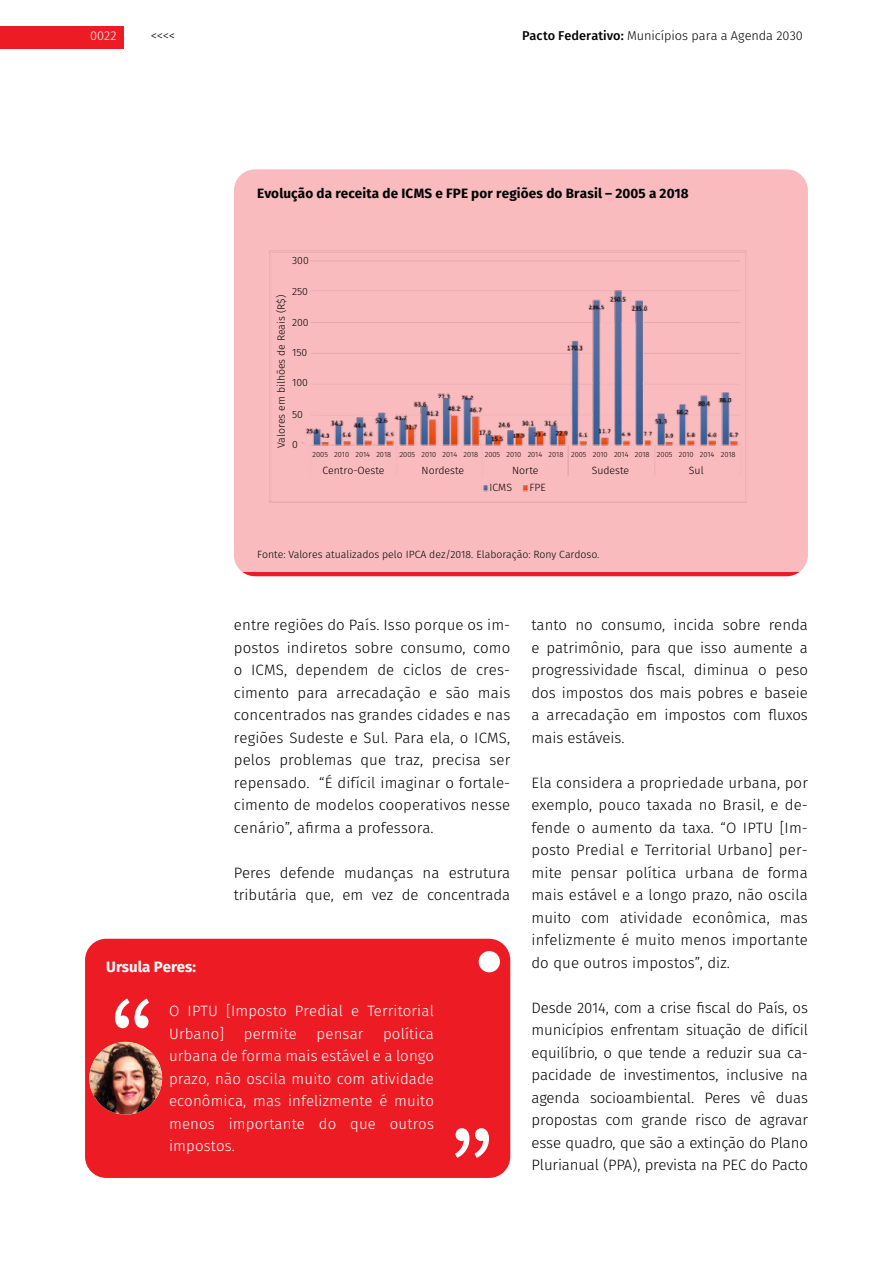
<style>
.page{position:relative;width:893px;height:1263px;background:#fff}
.page>*{position:absolute;margin:0;border:0;box-sizing:border-box;transform-origin:0 0}
.t1{font:300 15px/22.5px "Fira Sans";color:#000;text-align:justify}
.t2{font:300 15px/22.5px "Fira Sans";letter-spacing:.01em;color:#fff}
.t3{font:700 15px "Fira Sans";color:#fff}
.Headline_27_31_Left{font:700 13.5px "Fira Sans";letter-spacing:.01em;color:#000}
.t4{font:300 12.75px "Fira Sans";color:#000}
.t5{font:300 12.75px "Fira Sans";color:#fff}
.t6{font:300 10.5px "Fira Sans";color:#000}
.t7{font:300 7.5px "Fira Sans";color:#000}
.s1{font-weight:500}
</style>
<div class="page">
<div style="left:0;top:26px;width:124px;height:23px;background:#ed1c24"></div>
<div style="left:85px;top:939px;width:425px;height:239px;background:#ed1c24;border-radius:21px"></div>
<svg style="left:115px;top:998px;width:34px;height:30px"></svg>
<svg style="left:455px;top:1128px;width:34px;height:30px"></svg>
<div style="left:479px;top:951px;width:21px;height:21px;background:#fff;border-radius:50%"></div>
<img style="left:89px;top:1042px;width:73px;height:73px;border-radius:36px">
<div style="left:234px;top:169px;width:574px;height:407px;background:#f9bbbd;border-radius:21px"></div>
<hr style="left:242px;top:572px;width:557px;height:4px;background:#ed1c24">
<img style="left:269px;top:250px;width:478px;height:253px">
<p class="t5" style="left:90px;top:26px;width:28px">0022</p>
<p class="t4" style="left:151px;top:26px;width:26px">&lt;&lt;&lt;&lt;</p>
<p class="t4" style="left:522px;top:26px;width:282px"><span class="s1">Pacto Federativo:</span> Municípios para a Agenda 2030</p>
<p class="Headline_27_31_Left" style="left:257px;top:184px;width:433px">Evolução da receita de ICMS e FPE por regiões do Brasil – 2005 a 2018</p>
<p class="t6" style="left:292px;top:252px;width:18px">300</p>
<p class="t6" style="left:292px;top:284px;width:17px">250</p>
<p class="t6" style="left:292px;top:315px;width:18px">200</p>
<p class="t6" style="left:292px;top:345px;width:17px">150</p>
<p class="t6" style="left:292px;top:375px;width:17px">100</p>
<p class="t6" style="left:292px;top:406px;width:12px">50</p>
<p class="t6" style="left:274px;top:448px;width:155px;rotate:-90deg">Valores em bilhões de Reais (R$)</p>
<p class="t6" style="left:292px;top:437px;width:7px">0</p>
<p class="t7" style="left:313px;top:449px;width:80px">2005 2010 2014 2018</p>
<p class="t7" style="left:400px;top:449px;width:80px">2005 2010 2014 2018</p>
<p class="t7" style="left:485px;top:449px;width:80px">2005 2010 2014 2018</p>
<p class="t7" style="left:571px;top:449px;width:80px">2005 2010 2014 2018</p>
<p class="t7" style="left:657px;top:449px;width:80px">2005 2010 2014 2018</p>
<p class="t6" style="left:322px;top:463px;width:63px">Centro-Oeste</p>
<p class="t6" style="left:422px;top:463px;width:44px">Nordeste</p>
<p class="t6" style="left:512px;top:463px;width:28px">Norte</p>
<p class="t6" style="left:592px;top:463px;width:39px">Sudeste</p>
<p class="t6" style="left:689px;top:463px;width:16px">Sul</p>
<p class="t6" style="left:489px;top:480px;width:24px">ICMS</p>
<p class="t6" style="left:530px;top:480px;width:18px">FPE</p>
<p class="t6" style="left:257px;top:547px;width:344px">Fonte: Valores atualizados pelo IPCA dez/2018. Elaboração: Rony Cardoso.</p>
<p class="t3" style="left:106px;top:956px;width:91px">Ursula Peres:</p>
<p class="t1" style="left:234px;top:613px;width:278px">entre regiões do País. Isso porque os im&shy;postos indiretos sobre consumo, como o ICMS, dependem de ciclos de cres&shy;cimento para arrecadação e são mais concentrados nas grandes cidades e nas regiões Sudeste e Sul. Para ela, o ICMS, pelos problemas que traz, precisa ser repensado. “É difícil imaginar o fortale&shy;cimento de modelos cooperativos nesse cenário”, afirma a professora.</p>
<p class="t1" style="left:234px;top:861px;width:278px">Peres defende mudanças na estrutura tributária que, em vez de concentrada</p>
<p class="t2" style="left:169px;top:1000px;width:266px">O IPTU [Imposto Predial e Territorial<br>Urbano]</p>
<p class="t2" style="left:169px;top:1022px;width:266px;text-align:justify;text-indent:214px">política urbana de forma mais estável e a longo prazo, não oscila muito com atividade econômica, mas infelizmente é muito menos importante do que outros impostos.</p>
<p class="t2" style="left:244px;top:1022px;width:55px">permite</p>
<p class="t2" style="left:317px;top:1022px;width:48px">pensar</p>
<p class="t1" style="left:531px;top:613px;width:278px">tanto no consumo, incida sobre renda e patrimônio, para que isso aumente a progressividade fiscal, diminua o peso dos impostos dos mais pobres e baseie a arrecadação em impostos com fluxos mais estáveis.</p>
<p class="t1" style="left:531px;top:771px;width:278px">Ela considera a propriedade urbana, por exemplo, pouco taxada no Brasil, e de&shy;fende o aumento da taxa. “O IPTU [Im&shy;posto Predial e Territorial Urbano] per&shy;mite pensar política urbana de forma mais estável e a longo prazo, não oscila muito com atividade econômica, mas infelizmente é muito menos importante do que outros impostos”, diz.</p>
<p class="t1" style="left:531px;top:996px;width:278px">Desde 2014, com a crise fiscal do País, os municípios enfrentam situação de difícil equilíbrio, o que tende a reduzir sua ca&shy;pacidade de investimentos, inclusive na agenda socioambiental. Peres vê duas propostas com grande risco de agravar esse quadro, que são a extinção do Plano Plurianual (PPA), prevista na PEC do Pacto</p>
</div>
